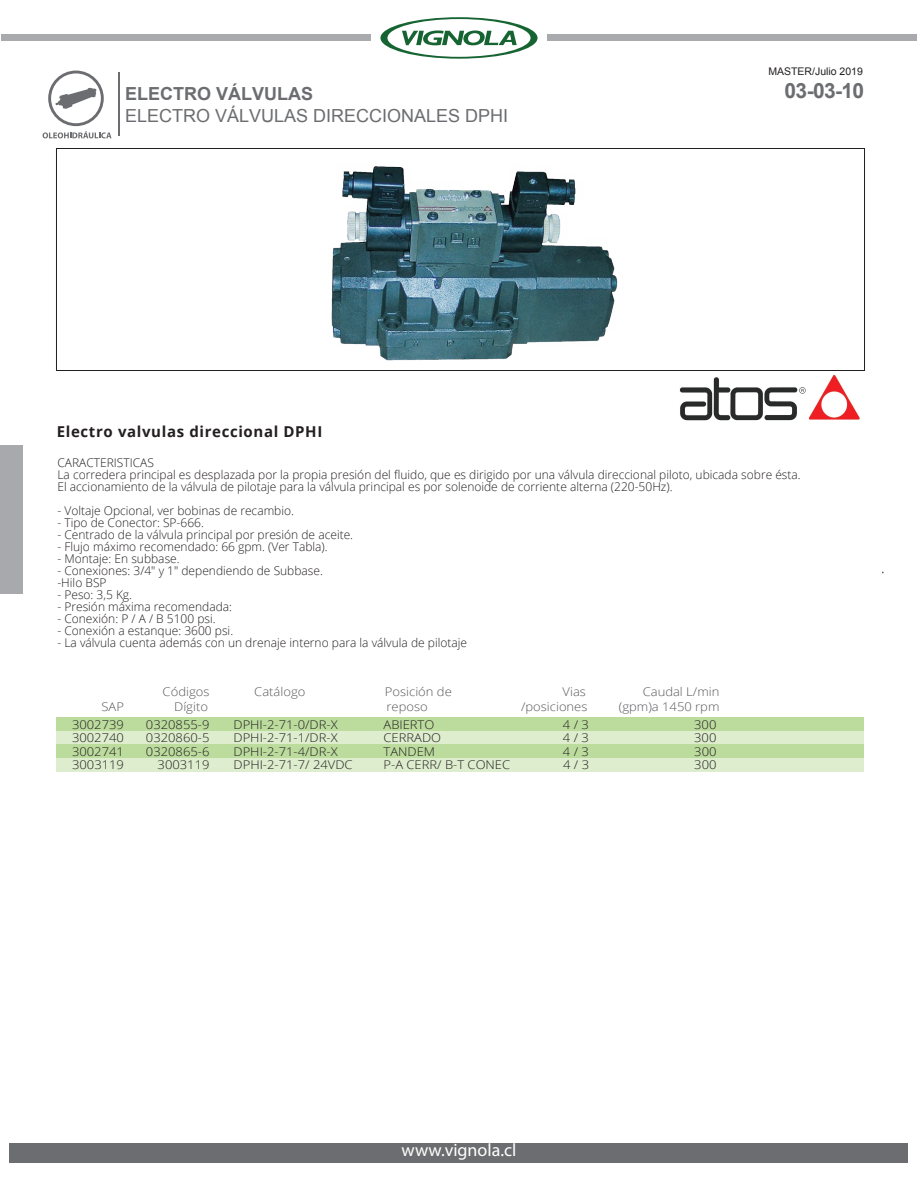
<style>
.page{position:relative;width:918px;height:1188px;background:#fff}
.page>*{position:absolute;margin:0;border:0;box-sizing:border-box;transform-origin:0 0}
.t1{font:700 21px "Arial";color:#6c6d70}
.t2{font:18px "Arial";color:#6c6d70}
.t3{font:700 18px "Arial";color:#6c6d70}
.t4{font:18px "Myriad Pro";color:#fff}
.t5{font:700 15px "Open Sans";letter-spacing:.045em;color:#231f20}
.t6{font:300 12px/12px "Open Sans";color:#231f20}
.t7{font:300 12px "Open Sans";color:#231f20;scale:1.08 1}
.t8{font:300 12px "Open Sans";color:#57585a;scale:1.08 1}
.t9{font:10.5px "Arial";color:#231f20}
</style>
<div class="page">
<div style="left:56px;top:718px;width:808px;height:13px;background:#bcdc9e"></div>
<div style="left:56px;top:731px;width:808px;height:14px;background:#ddedce"></div>
<div style="left:56px;top:758px;width:808px;height:14px;background:#ddedce"></div>
<div style="left:56px;top:745px;width:808px;height:13px;background:#bcdc9e"></div>
<img style="left:331px;top:166px;width:287px;height:195px">
<img style="left:679px;top:375px;width:181px;height:46px">
<div style="left:0;top:445px;width:22px;height:149px;background:#a8a9ad"></div>
<div style="left:56px;top:148px;width:809px;height:223px;border:1px solid #231f20"></div>
<div style="left:10px;top:1143px;width:898px;height:20px;background:#6c6d70"></div>
<hr style="left:119px;top:73px;width:1px;height:63px;background:#6c6d70">
<svg style="left:43px;top:71px;width:69px;height:67px"></svg>
<svg style="left:380px;top:17px;width:158px;height:42px"></svg>
<div style="left:2px;top:35px;width:369px;height:6px;background:#a8aaad"></div>
<div style="left:547px;top:35px;width:369px;height:6px;background:#a8aaad"></div>
<p class="t9" style="left:768px;top:65px;width:96px">MASTER/Julio 2019</p>
<h2 class="t3" style="left:125px;top:82px;width:190px">ELECTRO VÁLVULAS</h2>
<h1 class="t1" style="left:785px;top:77px;width:81px">03-03-10</h1>
<h2 class="t2" style="left:125px;top:104px;width:385px">ELECTRO VÁLVULAS DIRECCIONALES DPHI</h2>
<p class="t5" style="left:57px;top:421px;width:267px">Electro valvulas direccional DPHI</p>
<p class="t6" style="left:57px;top:456px;width:745px">CARACTERISTICAS<br>La corredera principal es desplazada por la propia presión del fluido, que es dirigido por una válvula direccional piloto, ubicada sobre ésta.<br>El accionamiento de la válvula de pilotaje para la válvula principal es por solenoide de corriente alterna (220-50Hz).</p>
<p class="t6" style="left:57px;top:504px;width:238px">- Voltaje Opcional, ver bobinas de recambio.</p>
<p class="t6" style="left:57px;top:516px;width:148px">- Tipo de Conector: SP-666.</p>
<p class="t6" style="left:57px;top:528px;width:297px">- Centrado de la válvula principal por presión de aceite.</p>
<p class="t6" style="left:57px;top:540px;width:272px">- Flujo máximo recomendado: 66 gpm. (Ver Tabla).</p>
<p class="t6" style="left:57px;top:552px;width:124px">- Montaje: En subbase.</p>
<p class="t6" style="left:57px;top:564px;width:267px">- Conexiones: 3/4" y 1" dependiendo de Subbase. -Hilo BSP</p>
<p class="t6" style="left:57px;top:588px;width:76px">- Peso: 3,5 Kg.</p>
<p class="t6" style="left:57px;top:600px;width:176px">- Presión máxima recomendada:</p>
<p class="t6" style="left:57px;top:612px;width:160px">- Conexión: P / A / B 5100 psi.</p>
<p class="t6" style="left:57px;top:624px;width:177px">- Conexión a estanque: 3600 psi.</p>
<p class="t6" style="left:57px;top:636px;width:411px">- La válvula cuenta además con un drenaje interno para la válvula de pilotaje</p>
<p class="t8" style="left:163px;top:683px;width:45px">Códigos</p>
<p class="t8" style="left:254px;top:683px;width:49px">Catálogo</p>
<p class="t8" style="left:385px;top:683px;width:63px">Posición de</p>
<p class="t8" style="left:563px;top:683px;width:23px">Vias</p>
<p class="t8" style="left:643px;top:683px;width:73px">Caudal L/min</p>
<p class="t8" style="left:102px;top:698px;width:22px">SAP</p>
<p class="t8" style="left:174px;top:698px;width:33px">Dígito</p>
<p class="t8" style="left:386px;top:698px;width:40px">reposo</p>
<p class="t8" style="left:521px;top:698px;width:63px">/posiciones</p>
<p class="t8" style="left:619px;top:698px;width:95px">(gpm)a 1450 rpm</p>
<p class="t7" style="left:72px;top:716px;width:50px">3002739</p>
<p class="t7" style="left:146px;top:716px;width:60px">0320855-9</p>
<p class="t7" style="left:234px;top:716px;width:98px">DPHI-2-71-0/DR-X</p>
<p class="t7" style="left:384px;top:716px;width:49px">ABIERTO</p>
<p class="t7" style="left:563px;top:716px;width:26px">4 / 3</p>
<p class="t7" style="left:694px;top:716px;width:22px">300</p>
<p class="t7" style="left:72px;top:730px;width:50px">3002740</p>
<p class="t7" style="left:146px;top:730px;width:60px">0320860-5</p>
<p class="t7" style="left:234px;top:730px;width:98px">DPHI-2-71-1/DR-X</p>
<p class="t7" style="left:384px;top:730px;width:55px">CERRADO</p>
<p class="t7" style="left:563px;top:730px;width:26px">4 / 3</p>
<p class="t7" style="left:694px;top:730px;width:22px">300</p>
<p class="t7" style="left:72px;top:743px;width:50px">3002741</p>
<p class="t7" style="left:146px;top:743px;width:60px">0320865-6</p>
<p class="t7" style="left:234px;top:743px;width:98px">DPHI-2-71-4/DR-X</p>
<p class="t7" style="left:384px;top:743px;width:49px">TANDEM</p>
<p class="t7" style="left:563px;top:743px;width:26px">4 / 3</p>
<p class="t7" style="left:694px;top:743px;width:22px">300</p>
<p class="t7" style="left:72px;top:757px;width:50px">3003119</p>
<p class="t7" style="left:158px;top:757px;width:50px">3003119</p>
<p class="t7" style="left:234px;top:757px;width:112px">DPHI-2-71-7/ 24VDC</p>
<p class="t7" style="left:384px;top:757px;width:119px">P-A CERR/ B-T CONEC</p>
<p class="t7" style="left:563px;top:757px;width:26px">4 / 3</p>
<p class="t7" style="left:694px;top:757px;width:22px">300</p>
<h2 class="t4" style="left:402px;top:1139px;width:116px">www.vignola.cl</h2>
</div>
